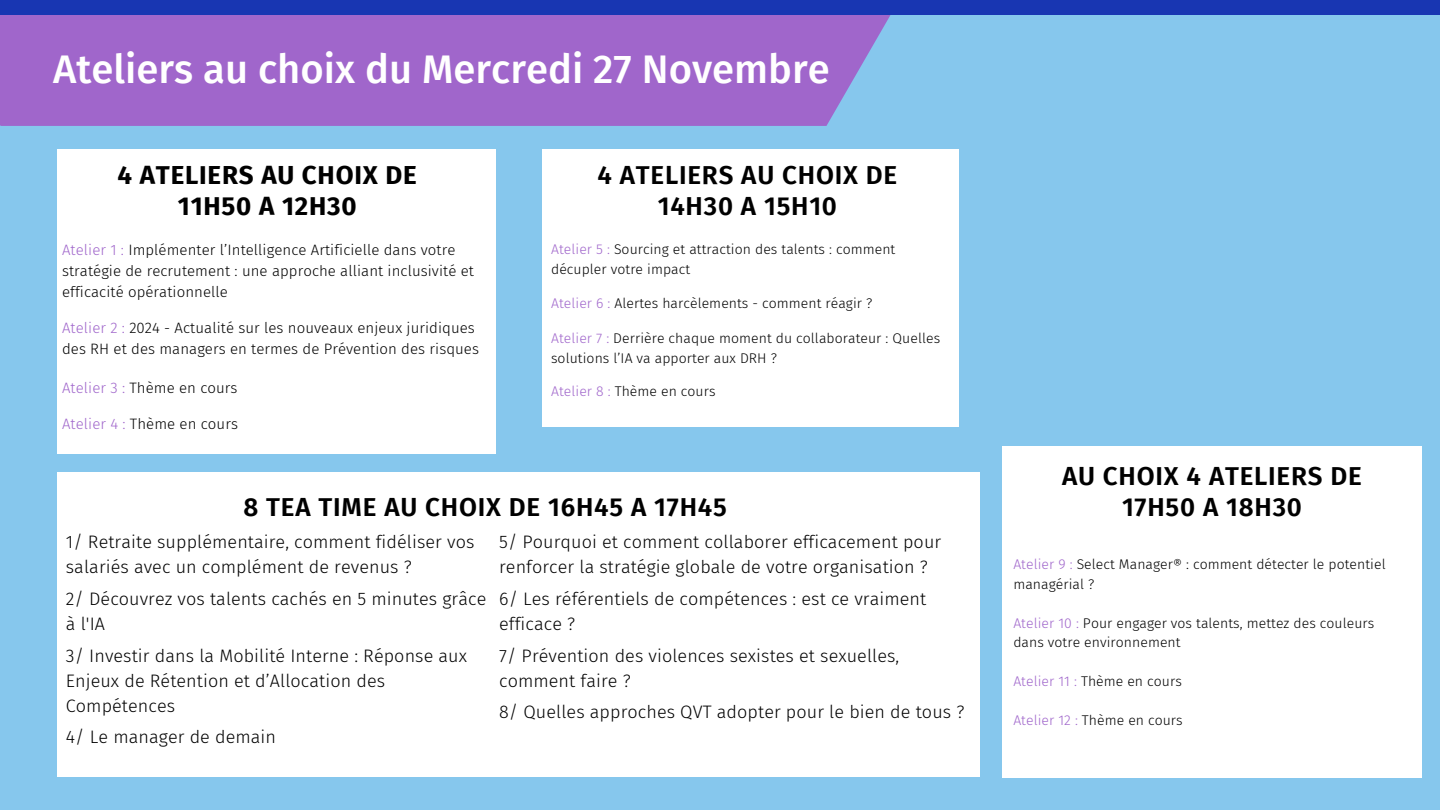
<style>
.page{position:relative;width:1440px;height:810px;background:#86c7ed}
.page>*{position:absolute;margin:0;border:0;box-sizing:border-box;transform-origin:0 0}
.t1{font:500 40px "Fira Sans";color:#fff}
.t2{font:600 26px/30.8px "Fira Sans";letter-spacing:.03em;color:#000;text-align:center}
.t3{font:700 25.9px/30.8px "Fira Sans";letter-spacing:.03em;color:#000;text-align:center}
.t4{font:300 18px/25px "Fira Sans";letter-spacing:.005em;color:#000}
.t5{font:300 15px/21px "Fira Sans";letter-spacing:.005em;color:#000}
.t6{font:300 14px/19.6px "Fira Sans";letter-spacing:.005em;color:#000}
.s1{color:#a066cb}
</style>
<div class="page">
<div style="left:542px;top:149px;width:416px;height:278px;background:#fff"></div>
<div style="left:57px;top:149px;width:439px;height:305px;background:#fff"></div>
<div style="left:1002px;top:446px;width:420px;height:331px;background:#fff"></div>
<div style="left:477px;top:473px;width:503px;height:304px;background:#fff"></div>
<div style="left:57px;top:473px;width:420px;height:304px;background:#fff"></div>
<div style="left:0;top:0;width:895px;height:126px;background:#a066cb"></div>
<div style="left:0;top:0;width:1440px;height:14px;background:#1836b2"></div>
<h1 class="t1" style="left:53px;top:46px;width:778px">Ateliers au choix du Mercredi 27 Novembre</h1>
<h2 class="t3" style="left:118px;top:160px;width:301px">4 ATELIERS AU CHOIX DE<br>11H50 A 12H30</h2>
<p class="t5" style="left:62px;top:239px;width:413px"><span class="s1">Atelier 1 :</span> Implémenter l’Intelligence Artificielle dans votre stratégie de recrutement : une approche alliant inclusivité et efficacité opérationnelle</p>
<p class="t5" style="left:62px;top:318px;width:419px"><span class="s1">Atelier 2 :</span> 2024 - Actualité sur les nouveaux enjeux juridiques des RH et des managers en termes de Prévention des risques</p>
<p class="t5" style="left:62px;top:377px;width:177px"><span class="s1">Atelier 3 :</span> Thème en cours</p>
<p class="t5" style="left:62px;top:414px;width:177px"><span class="s1">Atelier 4 :</span> Thème en cours</p>
<p class="t2" style="left:598px;top:160px;width:301px">4 ATELIERS AU CHOIX DE<br>14H30 A 15H10</p>
<p class="t6" style="left:551px;top:239px;width:346px"><span class="s1">Atelier 5 :</span> Sourcing et attraction des talents : comment décupler votre impact</p>
<p class="t6" style="left:551px;top:294px;width:323px"><span class="s1">Atelier 6 :</span> Alertes harcèlements - comment réagir ?</p>
<h3 class="t6" style="left:551px;top:329px;width:391px"><span class="s1">Atelier 7 :</span> Derrière chaque moment du collaborateur : Quelles solutions l’IA va apporter aux DRH ?</h3>
<h3 class="t6" style="left:551px;top:382px;width:166px"><span class="s1">Atelier 8 :</span> Thème en cours</h3>
<h2 class="t2" style="left:243px;top:492px;width:485px">8 TEA TIME AU CHOIX DE 16H45 A 17H45</h2>
<h3 class="t4" style="left:66px;top:530px;width:410px">1/ Retraite supplémentaire, comment fidéliser vos salariés avec un complément de revenus ?</h3>
<h3 class="t4" style="left:66px;top:587px;width:422px">2/ Découvrez vos talents cachés en 5 minutes grâce à l'IA</h3>
<h2 class="t4" style="left:66px;top:643px;width:403px">3/ Investir dans la Mobilité Interne : Réponse aux<br>Enjeux de Rétention et d’Allocation des<br>Compétences</h2>
<h3 class="t4" style="left:66px;top:725px;width:212px">4/ Le manager de demain</h3>
<h3 class="t4" style="left:499px;top:530px;width:444px">5/ Pourquoi et comment collaborer efficacement pour renforcer la stratégie globale de votre organisation ?</h3>
<h3 class="t4" style="left:499px;top:587px;width:429px">6/ Les référentiels de compétences : est ce vraiment efficace ?</h3>
<h3 class="t4" style="left:499px;top:643px;width:402px">7/ Prévention des violences sexistes et sexuelles, comment faire ?</h3>
<h2 class="t4" style="left:499px;top:700px;width:467px">8/ Quelles approches QVT adopter pour le bien de tous ?</h2>
<p class="t2" style="left:1062px;top:461px;width:301px">AU CHOIX 4 ATELIERS DE<br>17H50 A 18H30</p>
<p class="t6" style="left:1013px;top:555px;width:374px"><span class="s1">Atelier 9 :</span> Select Manager® : comment détecter le potentiel managérial ?</p>
<p class="t6" style="left:1013px;top:613px;width:363px"><span class="s1">Atelier 10 :</span> Pour engager vos talents, mettez des couleurs dans votre environnement</p>
<p class="t6" style="left:1013px;top:672px;width:170px"><span class="s1">Atelier 11 :</span> Thème en cours</p>
<p class="t6" style="left:1013px;top:711px;width:171px"><span class="s1">Atelier 12 :</span> Thème en cours</p>
</div>
